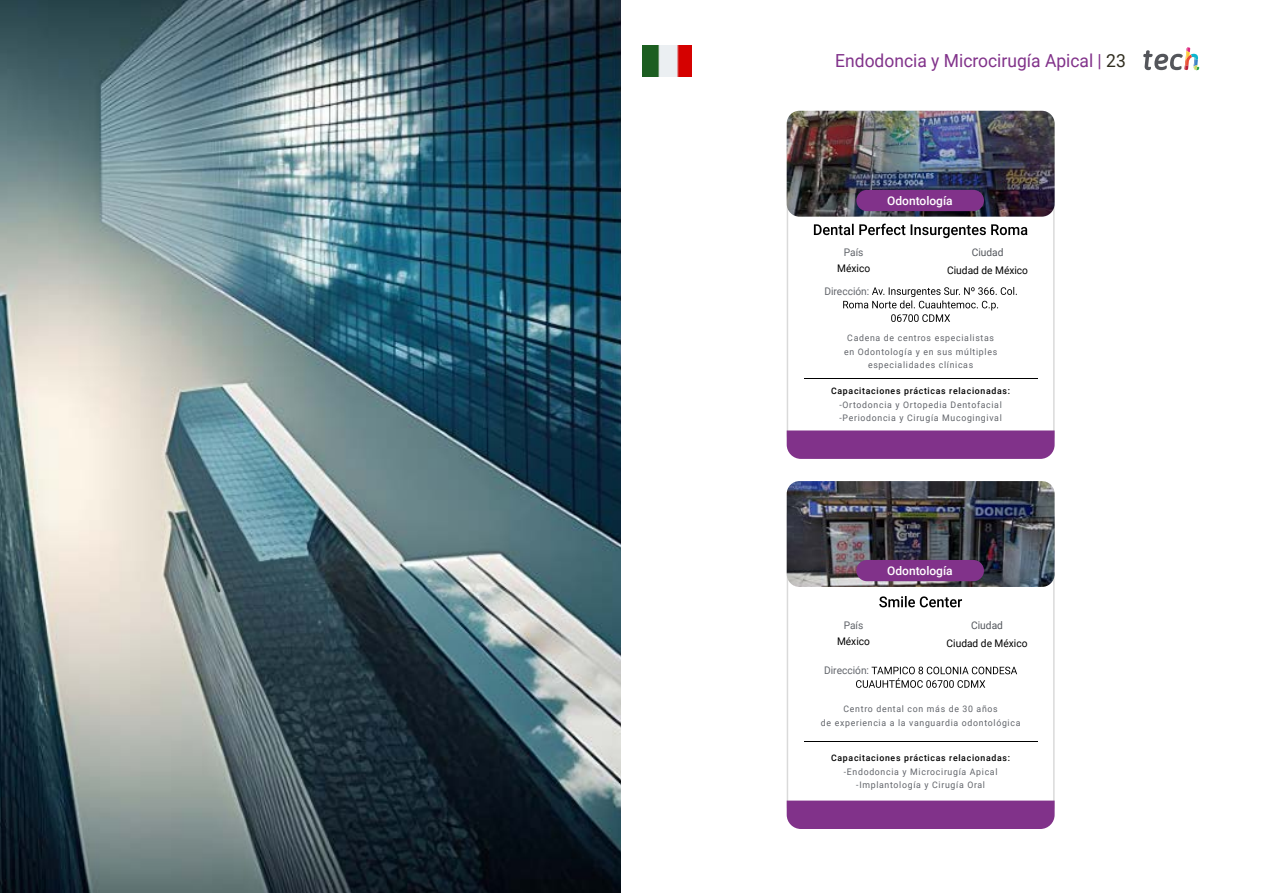
<style>
.page{position:relative;width:1263px;height:893px;background:#fff}
.page>*{position:absolute;margin:0;border:0;box-sizing:border-box;transform-origin:0 0}
.t1{font:18px "Roboto";color:#81328a}
.t2{font:500 12px "Roboto";color:#fff}
.t3{font:10.5px "Roboto";color:#000}
.t4{font:10.5px "Roboto";color:#61646a}
.t5{font:10.5px "Roboto";color:#52555b}
.t6{font:9px/13.5px "Roboto";letter-spacing:.08em;color:#61646a;text-align:center}
.t7{font:500 9px "Roboto";letter-spacing:.08em;color:#000}
.s1{color:#312e20}
</style>
<div class="page">
<svg style="left:1143px;top:47px;width:56px;height:24px"></svg>
<img style="left:642px;top:46px;width:49px;height:30px">
<svg style="left:786px;top:110px;width:269px;height:339px"></svg>
<img style="left:787px;top:111px;width:267px;height:106px">
<div style="left:856px;top:190px;width:128px;height:21px;background:#81328a;border-radius:11px"></div>
<svg style="left:787px;top:430px;width:267px;height:29px;background:#84388d"></svg>
<hr style="left:804px;top:378px;width:233px;height:1px;background:#000">
<svg style="left:814px;top:224px;width:213px;height:14px"></svg>
<svg style="left:843px;top:287px;width:174px;height:35px"></svg>
<svg style="left:786px;top:492px;width:269px;height:327px"></svg>
<img style="left:787px;top:481px;width:267px;height:106px">
<div style="left:856px;top:560px;width:128px;height:21px;background:#81328a;border-radius:11px"></div>
<div style="left:787px;top:801px;width:267px;height:28px;background:#81328a"></div>
<hr style="left:804px;top:741px;width:233px;height:1px;background:#000">
<svg style="left:879px;top:596px;width:83px;height:11px"></svg>
<svg style="left:856px;top:667px;width:161px;height:21px"></svg>
<img style="left:0;top:0;width:621px;height:893px">
<h1 class="t1" style="left:835px;top:48px;width:292px">Endodoncia y Microcirugía Apical | <span class="s1">23</span></h1>
<p class="t4" style="left:844px;top:245px;width:21px">País</p>
<p class="t3" style="left:837px;top:261px;width:34px">México</p>
<h2 class="t2" style="left:887px;top:192px;width:67px">Odontología</h2>
<p class="t5" style="left:972px;top:245px;width:33px">Ciudad</p>
<p class="t3" style="left:947px;top:262px;width:82px">Ciudad de México</p>
<p class="t4" style="left:824px;top:284px;width:46px">Dirección:</p>
<p class="t6" style="left:844px;top:331px;width:155px">Cadena de centros especialistas en Odontología y en sus múltiples especialidades clínicas</p>
<p class="t7" style="left:831px;top:385px;width:180px">Capacitaciones prácticas relacionadas:</p>
<p class="t6" style="left:839px;top:397px;width:164px;text-align:left">-Ortodoncia y Ortopedia Dentofacial -Periodoncia y Cirugía Mucogingival</p>
<p class="t4" style="left:844px;top:618px;width:21px">País</p>
<p class="t3" style="left:837px;top:634px;width:34px">México</p>
<h2 class="t2" style="left:887px;top:562px;width:67px">Odontología</h2>
<p class="t5" style="left:971px;top:618px;width:33px">Ciudad</p>
<p class="t3" style="left:947px;top:636px;width:82px">Ciudad de México</p>
<p class="t4" style="left:824px;top:663px;width:46px">Dirección:</p>
<p class="t6" style="left:821px;top:702px;width:201px">Centro dental con más de 30 años<br>de experiencia a la vanguardia odontológica</p>
<p class="t7" style="left:831px;top:752px;width:180px">Capacitaciones prácticas relacionadas:</p>
<p class="t6" style="left:844px;top:764px;width:155px">-Endodoncia y Microcirugía Apical -Implantología y Cirugía Oral</p>
</div>
